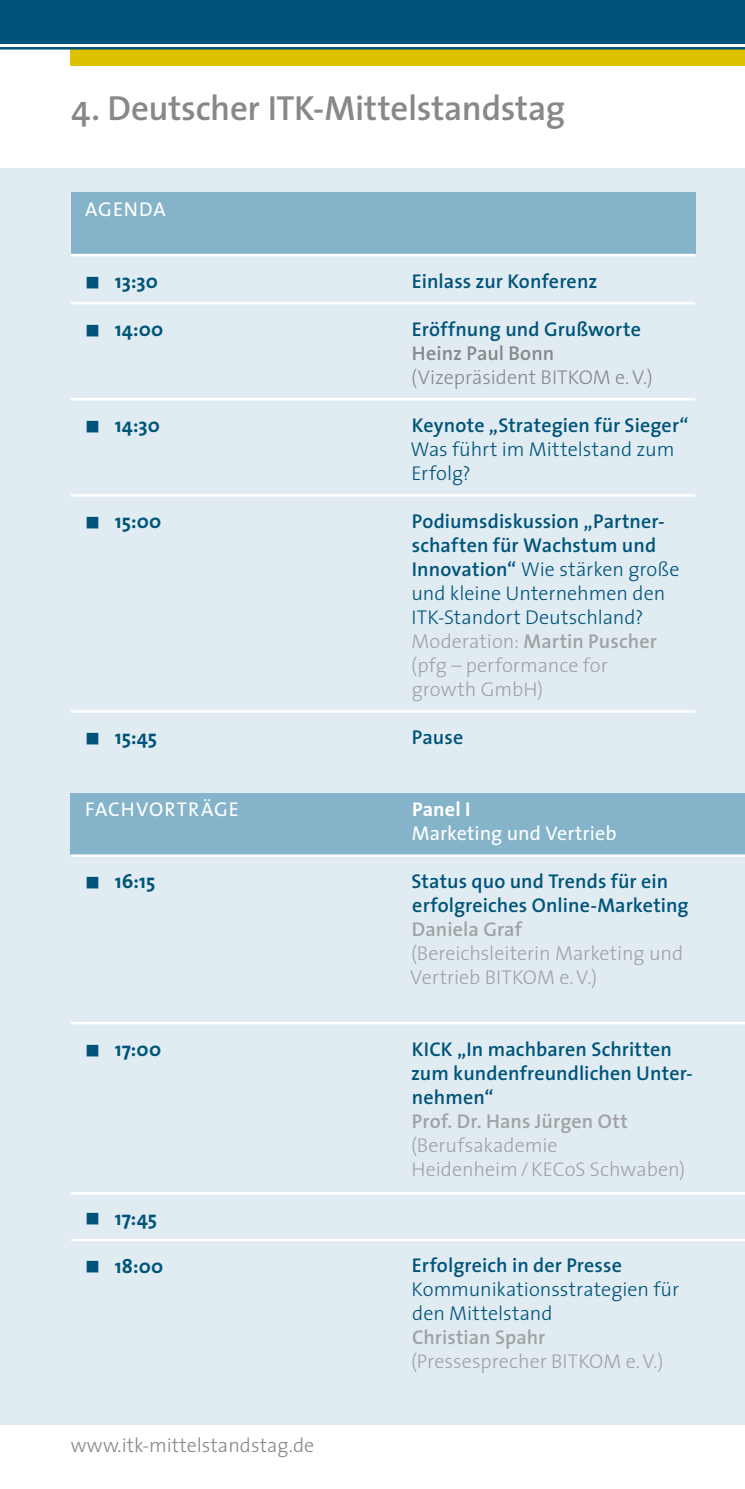
<style>
.page{position:relative;width:745px;height:1489px;background:#fff}
.page>*{position:absolute;margin:0;border:0;box-sizing:border-box;transform-origin:0 0}
.t1{font:600 35px "The Sans";letter-spacing:-.01em;color:#87888a}
.t2{font:300 20px/24px "The Sans";color:#00547a}
.t3{font:600 20px/24px "The Sans";letter-spacing:.005em;color:#00547a}
.t4{font:300 20px/24px "The Sans";color:#a1a2a4}
.t5{font:700 20px "The Sans";letter-spacing:.005em;color:#00547a}
.t6{font:300 20px "The Sans";color:#87888a}
.t7{font:600 20px "The Sans";letter-spacing:.005em;color:#a1a2a4}
.t8{font:20px "The Sans";letter-spacing:.005em;color:#fff}
.t9{font:600 20px "The Sans";color:#87888a}
.t10{font:20px "The Sans";letter-spacing:.055em;color:#fff}
.t11{font:20px "The Sans";letter-spacing:.025em;color:#fff}
.t12{font:700 20px "The Sans";letter-spacing:.005em;color:#fff}
.s1{font-weight:600}
.s2{color:#a1a2a4}
.s3{font-weight:600;color:#a1a2a4}
</style>
<div class="page">
<div style="left:71px;top:49px;width:673px;height:17px;background:#dec200"></div>
<div style="left:0;top:0;width:744px;height:44px;background:#00547a"></div>
<hr style="left:0;top:47px;width:744px;height:3px;background:#00547a">
<div style="left:0;top:168px;width:744px;height:1255px;background:#e0ecf2"></div>
<div style="left:71px;top:792px;width:673px;height:62px;background:#85b4ca"></div>
<div style="left:71px;top:192px;width:623px;height:62px;background:#85b4ca"></div>
<hr style="left:71px;top:302px;width:623px;height:2px;background:#fff">
<hr style="left:71px;top:254px;width:623px;height:2px;background:#fff">
<hr style="left:71px;top:398px;width:623px;height:2px;background:#fff">
<hr style="left:71px;top:494px;width:623px;height:2px;background:#fff">
<hr style="left:71px;top:710px;width:623px;height:2px;background:#fff">
<hr style="left:71px;top:1021px;width:673px;height:3px;background:#fff">
<hr style="left:71px;top:1191px;width:673px;height:3px;background:#fff">
<hr style="left:71px;top:1238px;width:673px;height:3px;background:#fff">
<hr style="left:71px;top:854px;width:673px;height:2px;background:#fff">
<h1 class="t1" style="left:71px;top:86px;width:495px">4. Deutscher ITK-Mittelstandstag</h1>
<p class="t11" style="left:85px;top:196px;width:82px">AGENDA</p>
<p class="t5" style="left:85px;top:268px;width:74px">■ 13:30</p>
<p class="t5" style="left:85px;top:316px;width:80px">■ 14:00</p>
<p class="t5" style="left:85px;top:412px;width:76px">■ 14:30</p>
<p class="t5" style="left:85px;top:508px;width:78px">■ 15:00</p>
<p class="t5" style="left:85px;top:724px;width:74px">■ 15:45</p>
<p class="t10" style="left:85px;top:796px;width:155px">FACHVORTRÄGE</p>
<p class="t5" style="left:85px;top:868px;width:72px">■ 16:15</p>
<p class="t5" style="left:85px;top:1036px;width:78px">■ 17:00</p>
<p class="t5" style="left:85px;top:1204px;width:73px">■ 17:45</p>
<p class="t5" style="left:85px;top:1252px;width:80px">■ 18:00</p>
<p class="t6" style="left:71px;top:1432px;width:245px">www.itk-mittelstandstag.de</p>
<p class="t3" style="left:411px;top:269px;width:187px">Einlass zur Konferenz</p>
<p class="t3" style="left:411px;top:317px;width:230px">Eröffnung und Grußworte</p>
<p class="t9" style="left:411px;top:340px;width:144px">Heinz Paul Bonn</p>
<p class="t6" style="left:411px;top:364px;width:243px">(Vizepräsident BITKOM e.V.)</p>
<p class="t3" style="left:411px;top:413px;width:278px">Keynote „Strategien für Sieger“</p>
<p class="t2" style="left:410px;top:437px;width:265px">Was führt im Mittelstand zum<br>Erfolg?</p>
<p class="t2" style="left:411px;top:509px;width:269px"><span class="s1">Podiumsdiskussion „Partner&shy;schaften für Wachstum und<br>Innovation“</span> Wie stärken große und kleine Unternehmen den<br>ITK-Standort Deutschland?<br><span class="s2">Moderation:</span> <span class="s3">Martin Puscher </span><span class="s2">(pfg – performance for<br>growth GmbH)</span></p>
<p class="t3" style="left:411px;top:725px;width:53px">Pause</p>
<p class="t12" style="left:412px;top:796px;width:60px">Panel I</p>
<p class="t8" style="left:411px;top:820px;width:206px">Marketing und Vertrieb</p>
<p class="t3" style="left:411px;top:869px;width:278px">Status quo und Trends für ein erfolgreiches Online-Marketing</p>
<p class="t7" style="left:411px;top:916px;width:111px">Daniela Graf</p>
<p class="t4" style="left:410px;top:941px;width:274px">(Bereichsleiterin Marketing und<br>Vertrieb BITKOM e.V.)</p>
<p class="t3" style="left:411px;top:1037px;width:283px">KICK „In machbaren Schritten zum kundenfreundlichen Unter&shy;nehmen“</p>
<p class="t7" style="left:411px;top:1108px;width:217px">Prof. Dr. Hans Jürgen Ott</p>
<p class="t4" style="left:411px;top:1133px;width:275px">(Berufsakademie<br>Heidenheim/KECoS Schwaben)</p>
<p class="t3" style="left:411px;top:1253px;width:211px">Erfolgreich in der Presse</p>
<p class="t2" style="left:411px;top:1277px;width:269px">Kommunikationsstrategien für den Mittelstand</p>
<p class="t7" style="left:412px;top:1324px;width:135px">Christian Spahr</p>
<p class="t4" style="left:411px;top:1349px;width:253px">(Pressesprecher BITKOM e.V.)</p>
</div>
